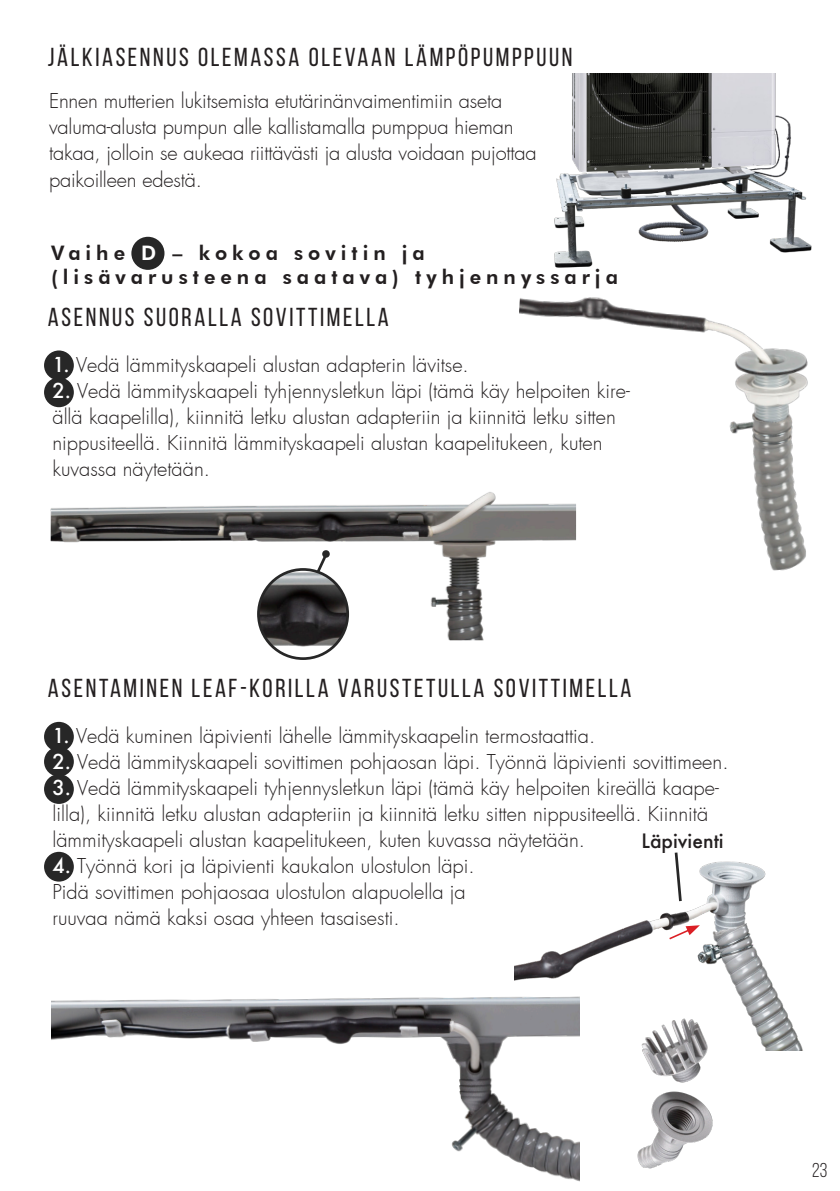
<style>
.page{position:relative;width:840px;height:1191px;background:#fff}
.page>*{position:absolute;margin:0;border:0;box-sizing:border-box;transform-origin:0 0}
.t1{font:26px "Bebas Neue";letter-spacing:.1em;color:#231f20}
.t2{font:300 20px/26px "Futura";color:#231f20}
.t3{font:800 20px/24px "Futura BT";letter-spacing:.25em;color:#231f20}
.t4{font:20px "Bebas Neue";color:#231f20}
.t5{font:500 19.2px "Futura";color:#231f20}
.s1{color:#fff}
.s2{font-weight:500;color:#fff}
</style>
<div class="page">
<div style="left:44px;top:350px;width:30px;height:30px;background:#272727;border-radius:50%"></div>
<div style="left:44px;top:722px;width:30px;height:29px;background:#272727;border-radius:50%"></div>
<div style="left:44px;top:377px;width:30px;height:30px;background:#272727;border-radius:50%"></div>
<div style="left:44px;top:774px;width:30px;height:30px;background:#272727;border-radius:50%"></div>
<div style="left:44px;top:746px;width:30px;height:30px;background:#272727;border-radius:50%"></div>
<div style="left:44px;top:852px;width:30px;height:29px;background:#272727;border-radius:50%"></div>
<div style="left:131px;top:237px;width:33px;height:33px;background:#272727;border-radius:50%"></div>
<img style="left:519px;top:298px;width:289px;height:273px">
<img style="left:50px;top:482px;width:525px;height:158px">
<img style="left:258px;top:569px;width:89px;height:89px;border-radius:45px">
<div style="left:257px;top:568px;width:92px;height:92px;border:3px solid #272727;border-radius:50%"></div>
<svg style="left:314px;top:550px;width:16px;height:25px"></svg>
<img style="left:514px;top:861px;width:289px;height:189px">
<svg style="left:672px;top:852px;width:11px;height:52px"></svg>
<svg style="left:667px;top:925px;width:32px;height:14px"></svg>
<img style="left:575px;top:939px;width:200px;height:243px">
<img style="left:64px;top:969px;width:515px;height:213px">
<img style="left:51px;top:1000px;width:13px;height:40px">
<img style="left:539px;top:73px;width:273px;height:231px">
<p class="t1" style="left:48px;top:43px;width:526px">JÄLKIASENNUS OLEMASSA OLEVAAN LÄMPÖPUMPPUUN</p>
<p class="t2" style="left:49px;top:88px;width:488px">Ennen mutterien lukitsemista etutärinänvaimentimiin aseta valuma-alusta pumpun alle kallistamalla pumppua hieman takaa, jolloin se aukeaa riittävästi ja alusta voidaan pujottaa paikoilleen edestä.</p>
<p class="t3" style="left:51px;top:240px;width:568px">Vaihe <span class="s1">D</span> – kokoa sovitin ja (lisävarusteena saatava) tyhjennyssarja</p>
<p class="t1" style="left:48px;top:303px;width:342px">ASENNUS SUORALLA SOVITTIMELLA</p>
<p class="t2" style="left:52px;top:351px;width:417px"><span class="s2">1.</span> Vedä lämmityskaapeli alustan adapterin lävitse.</p>
<p class="t2" style="left:52px;top:377px;width:578px"><span class="s2">2.</span> Vedä lämmityskaapeli tyhjennysletkun läpi (tämä käy helpoiten kire&shy;ällä kaapelilla), kiinnitä letku alustan adapteriin ja kiinnitä letku sitten nippusiteellä. Kiinnitä lämmityskaapeli alustan kaapelitukeen, kuten kuvassa näytetään.</p>
<p class="t1" style="left:48px;top:674px;width:584px">ASENTAMINEN LEAF-KORILLA VARUSTETULLA SOVITTIMELLA</p>
<p class="t2" style="left:52px;top:723px;width:544px"><span class="s2">1.</span> Vedä kuminen läpivienti lähelle lämmityskaapelin termostaattia.</p>
<p class="t2" style="left:52px;top:749px;width:677px"><span class="s2">2.</span> Vedä lämmityskaapeli sovittimen pohjaosan läpi. Työnnä läpivienti sovittimeen.</p>
<p class="t2" style="left:52px;top:775px;width:667px"><span class="s2">3.</span> Vedä lämmityskaapeli tyhjennysletkun läpi (tämä käy helpoiten kireällä kaape&shy;lilla), kiinnitä letku alustan adapteriin ja kiinnitä letku sitten nippusiteellä. Kiinnitä lämmityskaapeli alustan kaapelitukeen, kuten kuvassa näytetään.</p>
<p class="t2" style="left:52px;top:853px;width:423px"><span class="s2">4.</span> Työnnä kori ja läpivienti kaukalon ulostulon läpi.</p>
<p class="t2" style="left:52px;top:879px;width:414px">Pidä sovittimen pohjaosaa ulostulon alapuolella ja</p>
<p class="t2" style="left:52px;top:905px;width:348px">ruuvaa nämä kaksi osaa yhteen tasaisesti.</p>
<p class="t5" style="left:641px;top:827px;width:84px">Läpivienti</p>
<p class="t4" style="left:811px;top:1159px;width:17px">23</p>
</div>
